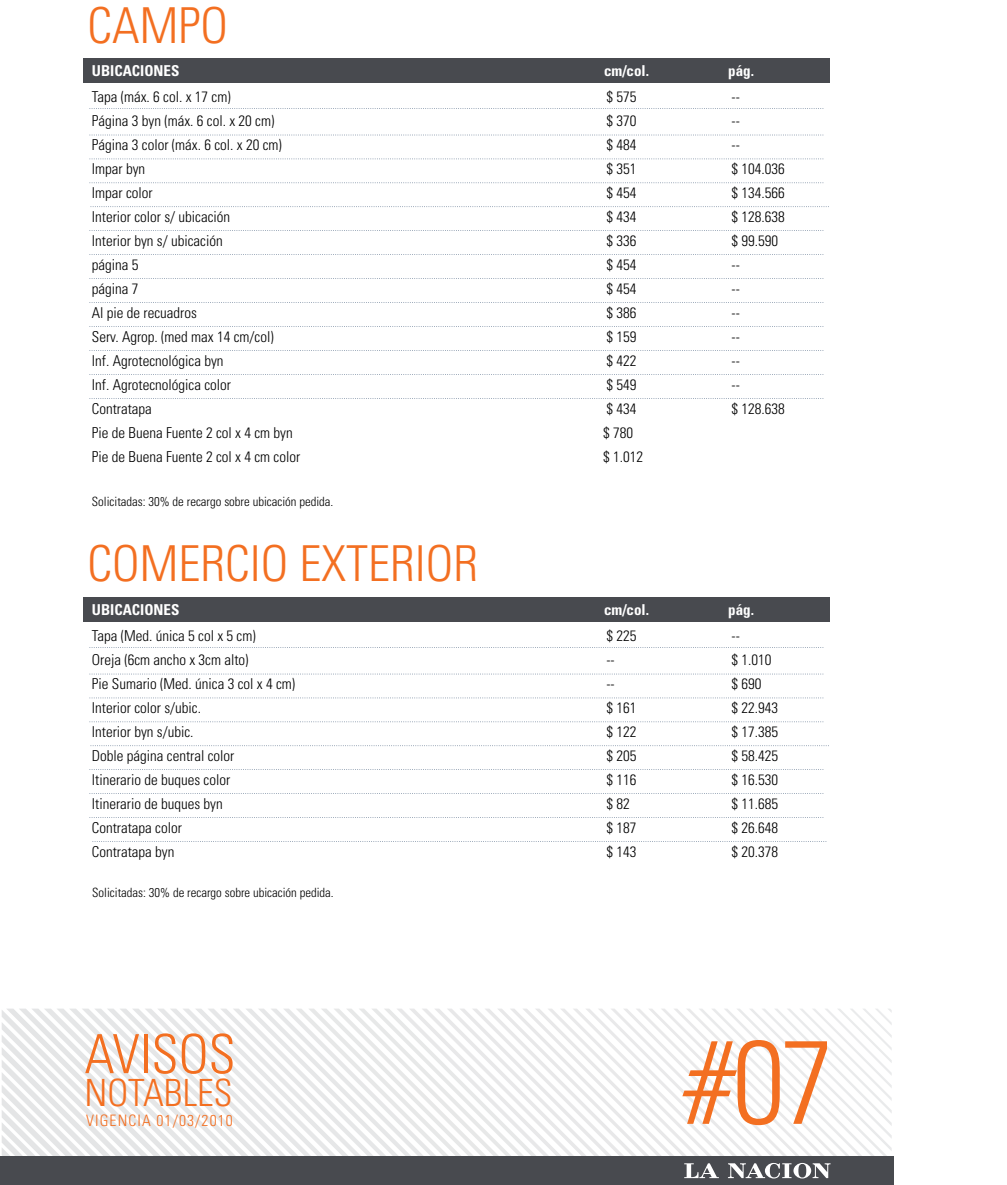
<style>
.page{position:relative;width:1007px;height:1185px;background:#fff}
.page>*{position:absolute;margin:0;border:0;box-sizing:border-box;transform-origin:0 0}
.t1{font:300 condensed 118.35px "Univers";color:#f36f21}
.t2{font:300 condensed 54px "Univers";color:#f36f21}
.t3{font:300 condensed 49.5px "Univers";color:#f36f21}
.t4{font:300 condensed 37.5px "Univers";color:#f36f21}
.t5{font:300 condensed 15.75px "Univers";letter-spacing:.07em;color:#f36f21}
.t6{font:300 condensed 15px "Univers";color:#000}
.t7{font:700 condensed 15px "Univers";color:#fff}
.t8{font:300 condensed 12.75px "Univers";color:#000}
</style>
<div class="page">
<div style="left:0;top:1156px;width:893px;height:29px;background:#484a4f"></div>
<svg style="left:2px;top:1008px;width:889px;height:170px"></svg>
<div style="left:84px;top:58px;width:746px;height:25px;background:#484a4f"></div>
<div style="left:84px;top:596px;width:746px;height:25px;background:#484a4f"></div>
<svg style="left:89px;top:135px;width:734px;height:1px"></svg>
<svg style="left:89px;top:108px;width:734px;height:1px"></svg>
<svg style="left:89px;top:159px;width:734px;height:1px"></svg>
<svg style="left:89px;top:183px;width:734px;height:1px"></svg>
<svg style="left:90px;top:206px;width:737px;height:1px"></svg>
<svg style="left:89px;top:230px;width:734px;height:1px"></svg>
<svg style="left:89px;top:254px;width:734px;height:1px"></svg>
<svg style="left:89px;top:278px;width:734px;height:1px"></svg>
<svg style="left:89px;top:302px;width:734px;height:1px"></svg>
<svg style="left:89px;top:326px;width:734px;height:1px"></svg>
<svg style="left:89px;top:350px;width:734px;height:1px"></svg>
<svg style="left:89px;top:374px;width:734px;height:1px"></svg>
<svg style="left:89px;top:398px;width:734px;height:1px"></svg>
<svg style="left:89px;top:674px;width:734px;height:1px"></svg>
<svg style="left:89px;top:647px;width:734px;height:1px"></svg>
<svg style="left:89px;top:697px;width:734px;height:1px"></svg>
<svg style="left:89px;top:721px;width:734px;height:1px"></svg>
<svg style="left:90px;top:745px;width:737px;height:1px"></svg>
<svg style="left:89px;top:769px;width:734px;height:1px"></svg>
<svg style="left:89px;top:793px;width:734px;height:1px"></svg>
<svg style="left:89px;top:817px;width:734px;height:1px"></svg>
<svg style="left:92px;top:841px;width:734px;height:1px"></svg>
<h3 class="t3" style="left:88px;top:7px;width:142px">CAMPO</h3>
<p class="t7" style="left:92px;top:65px;width:89px">UBICACIONES</p>
<p class="t7" style="left:604px;top:65px;width:46px">cm/col.</p>
<p class="t7" style="left:728px;top:65px;width:27px">pág.</p>
<p class="t6" style="left:92px;top:91px;width:140px">Tapa (máx. 6 col. x 17 cm)</p>
<p class="t6" style="left:606px;top:91px;width:31px">$ 575</p>
<p class="t6" style="left:731px;top:91px;width:10px">--</p>
<p class="t6" style="left:92px;top:115px;width:184px">Página 3 byn (máx. 6 col. x 20 cm)</p>
<p class="t6" style="left:606px;top:115px;width:31px">$ 370</p>
<p class="t6" style="left:731px;top:115px;width:10px">--</p>
<p class="t6" style="left:92px;top:139px;width:191px">Página 3 color (máx. 6 col. x 20 cm)</p>
<p class="t6" style="left:606px;top:139px;width:31px">$ 484</p>
<p class="t6" style="left:731px;top:139px;width:10px">--</p>
<p class="t6" style="left:92px;top:163px;width:55px">Impar byn</p>
<p class="t6" style="left:606px;top:163px;width:31px">$ 351</p>
<p class="t6" style="left:731px;top:163px;width:55px">$ 104.036</p>
<p class="t6" style="left:92px;top:187px;width:62px">Impar color</p>
<p class="t6" style="left:606px;top:187px;width:31px">$ 454</p>
<p class="t6" style="left:731px;top:187px;width:55px">$ 134.566</p>
<p class="t6" style="left:92px;top:211px;width:140px">Interior color s/ ubicación</p>
<p class="t6" style="left:606px;top:211px;width:31px">$ 434</p>
<p class="t6" style="left:731px;top:211px;width:55px">$ 128.638</p>
<p class="t6" style="left:92px;top:235px;width:132px">Interior byn s/ ubicación</p>
<p class="t6" style="left:606px;top:235px;width:31px">$ 336</p>
<p class="t6" style="left:731px;top:235px;width:48px">$ 99.590</p>
<p class="t6" style="left:92px;top:259px;width:48px">página 5</p>
<p class="t6" style="left:606px;top:259px;width:31px">$ 454</p>
<p class="t6" style="left:731px;top:259px;width:10px">--</p>
<p class="t6" style="left:92px;top:283px;width:48px">página 7</p>
<p class="t6" style="left:606px;top:283px;width:31px">$ 454</p>
<p class="t6" style="left:731px;top:283px;width:10px">--</p>
<p class="t6" style="left:92px;top:307px;width:106px">Al pie de recuadros</p>
<p class="t6" style="left:606px;top:307px;width:31px">$ 386</p>
<p class="t6" style="left:731px;top:307px;width:10px">--</p>
<p class="t6" style="left:92px;top:331px;width:183px">Serv. Agrop. (med max 14 cm/col)</p>
<p class="t6" style="left:606px;top:331px;width:31px">$ 159</p>
<p class="t6" style="left:731px;top:331px;width:10px">--</p>
<p class="t6" style="left:92px;top:355px;width:133px">Inf. Agrotecnológica byn</p>
<p class="t6" style="left:606px;top:355px;width:31px">$ 422</p>
<p class="t6" style="left:731px;top:355px;width:10px">--</p>
<p class="t6" style="left:92px;top:379px;width:141px">Inf. Agrotecnológica color</p>
<p class="t6" style="left:606px;top:379px;width:31px">$ 549</p>
<p class="t6" style="left:731px;top:379px;width:10px">--</p>
<p class="t6" style="left:92px;top:403px;width:61px">Contratapa</p>
<p class="t6" style="left:606px;top:403px;width:31px">$ 434</p>
<p class="t6" style="left:731px;top:403px;width:55px">$ 128.638</p>
<p class="t6" style="left:92px;top:427px;width:202px">Pie de Buena Fuente 2 col x 4 cm byn</p>
<p class="t6" style="left:603px;top:427px;width:31px">$ 780</p>
<p class="t6" style="left:92px;top:451px;width:210px">Pie de Buena Fuente 2 col x 4 cm color</p>
<p class="t6" style="left:603px;top:451px;width:41px">$ 1.012</p>
<p class="t8" style="left:92px;top:496px;width:243px">Solicitadas: 30% de recargo sobre ubicación pedida.</p>
<h3 class="t3" style="left:88px;top:545px;width:392px">COMERCIO EXTERIOR</h3>
<p class="t7" style="left:92px;top:604px;width:89px">UBICACIONES</p>
<p class="t7" style="left:604px;top:604px;width:46px">cm/col.</p>
<p class="t7" style="left:728px;top:604px;width:27px">pág.</p>
<p class="t6" style="left:92px;top:630px;width:165px">Tapa (Med. única 5 col x 5 cm)</p>
<p class="t6" style="left:606px;top:630px;width:31px">$ 225</p>
<p class="t6" style="left:731px;top:630px;width:10px">--</p>
<p class="t6" style="left:92px;top:654px;width:158px">Oreja (6cm ancho x 3cm alto)</p>
<p class="t6" style="left:606px;top:654px;width:10px">--</p>
<p class="t6" style="left:731px;top:654px;width:41px">$ 1.010</p>
<p class="t6" style="left:92px;top:678px;width:205px">Pie Sumario (Med. única 3 col x 4 cm)</p>
<p class="t6" style="left:606px;top:678px;width:10px">--</p>
<p class="t6" style="left:731px;top:678px;width:31px">$ 690</p>
<p class="t6" style="left:92px;top:702px;width:111px">Interior color s/ubic.</p>
<p class="t6" style="left:606px;top:702px;width:31px">$ 161</p>
<p class="t6" style="left:731px;top:702px;width:48px">$ 22.943</p>
<p class="t6" style="left:92px;top:726px;width:103px">Interior byn s/ubic.</p>
<p class="t6" style="left:606px;top:726px;width:31px">$ 122</p>
<p class="t6" style="left:731px;top:726px;width:48px">$ 17.385</p>
<p class="t6" style="left:92px;top:750px;width:144px">Doble página central color</p>
<p class="t6" style="left:606px;top:750px;width:31px">$ 205</p>
<p class="t6" style="left:731px;top:750px;width:48px">$ 58.425</p>
<p class="t6" style="left:92px;top:774px;width:140px">Itinerario de buques color</p>
<p class="t6" style="left:606px;top:774px;width:31px">$ 116</p>
<p class="t6" style="left:731px;top:774px;width:48px">$ 16.530</p>
<p class="t6" style="left:92px;top:798px;width:132px">Itinerario de buques byn</p>
<p class="t6" style="left:606px;top:798px;width:25px">$ 82</p>
<p class="t6" style="left:731px;top:798px;width:48px">$ 11.685</p>
<p class="t6" style="left:92px;top:822px;width:91px">Contratapa color</p>
<p class="t6" style="left:606px;top:822px;width:31px">$ 187</p>
<p class="t6" style="left:731px;top:822px;width:48px">$ 26.648</p>
<p class="t6" style="left:92px;top:846px;width:84px">Contratapa byn</p>
<p class="t6" style="left:606px;top:846px;width:31px">$ 143</p>
<p class="t6" style="left:731px;top:846px;width:48px">$ 20.378</p>
<p class="t8" style="left:92px;top:887px;width:243px">Solicitadas: 30% de recargo sobre ubicación pedida.</p>
<h2 class="t2" style="left:84px;top:1034px;width:153px">AVISOS</h2>
<h3 class="t4" style="left:84px;top:1078px;width:150px">NOTABLES</h3>
<p class="t5" style="left:86px;top:1115px;width:148px">VIGENCIA 01/03/2010</p>
<h1 class="t1" style="left:683px;top:1038px;width:152px">#07</h1>
</div>
